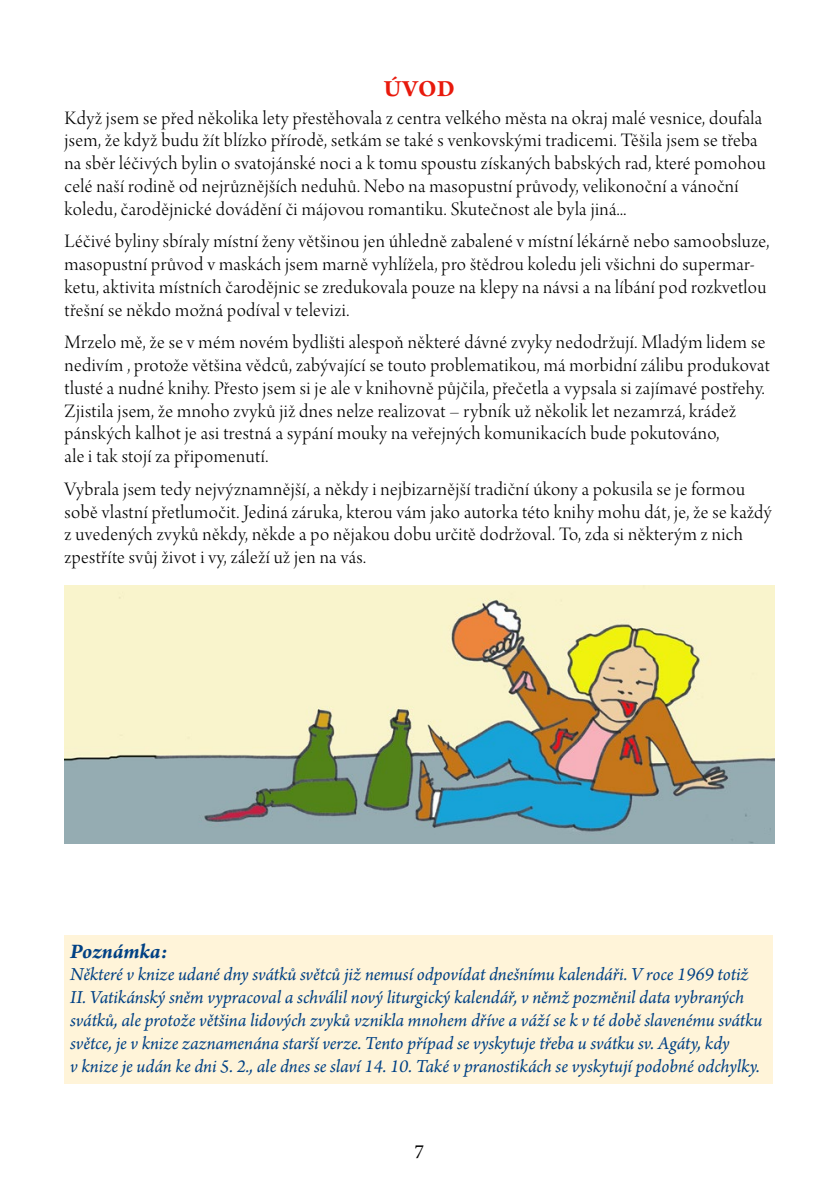
<style>
.page{position:relative;width:824px;height:1191px;background:#fff}
.page>*{position:absolute;margin:0;border:0;box-sizing:border-box;transform-origin:0 0}
.titul_3{font:700 24.5px "Arno Pro";color:#e8190c}
.eliska_text{font:italic 700 21.88px "Arno Pro";letter-spacing:-.01em;color:#004184}
.chlebák{font:20.12px/22.8px "Arno Pro Light Display";letter-spacing:.02em;color:#000}
.t1{font:20.12px "Minion Pro";color:#000}
.eliska_text-2{font:italic 19.25px/22.8px "Arno Pro";letter-spacing:-.005em;color:#004184}
</style>
<div class="page">
<img style="left:64px;top:586px;width:710px;height:257px">
<div style="left:64px;top:935px;width:709px;height:149px;background:#fff4d9"></div>
<p class="titul_3" style="left:384px;top:74px;width:72px">ÚVOD</p>
<p class="chlebák" style="left:64px;top:108px;width:702px">Když jsem se před několika lety přestěhovala z centra velkého města na okraj malé vesnice, doufala jsem, že když budu žít blízko přírodě, setkám se také s venkovskými tradicemi. Těšila jsem se třeba na sběr léčivých bylin o svatojánské noci a k tomu spoustu získaných babských rad, které pomohou celé naší rodině od nejrůznějších neduhů. Nebo na masopustní průvody, velikonoční a vánoční koledu, čarodějnické dovádění či májovou romantiku. Skutečnost ale byla jiná...</p>
<p class="chlebák" style="left:64px;top:231px;width:706px">Léčivé byliny sbíraly místní ženy většinou jen úhledně zabalené v místní lékárně nebo samoobsluze, masopustní průvod v maskách jsem marně vyhlížela, pro štědrou koledu jeli všichni do supermar&shy;ketu, aktivita místních čarodějnic se zredukovala pouze na klepy na návsi a na líbání pod rozkvetlou třešní se někdo možná podíval v televizi.</p>
<p class="chlebák" style="left:64px;top:332px;width:706px">Mrzelo mě, že se v mém novém bydlišti alespoň některé dávné zvyky nedodržují. Mladým lidem se nedivím , protože většina vědců, zabývající se touto problematikou, má morbidní zálibu produkovat tlusté a nudné knihy. Přesto jsem si je ale v knihovně půjčila, přečetla a vypsala si zajímavé postřehy.<br>Zjistila jsem, že mnoho zvyků již dnes nelze realizovat – rybník už několik let nezamrzá, krádež pánských kalhot je asi trestná a sypání mouky na veřejných komunikacích bude pokutováno,<br>ale i tak stojí za připomenutí.</p>
<p class="chlebák" style="left:64px;top:479px;width:708px">Vybrala jsem tedy nejvýznamnější, a někdy i nejbizarnější tradiční úkony a pokusila se je formou sobě vlastní přetlumočit. Jediná záruka, kterou vám jako autorka této knihy mohu dát, je, že se každý z uvedených zvyků někdy, někde a po nějakou dobu určitě dodržoval. To, zda si některým z nich zpestříte svůj život i vy, záleží už jen na vás.</p>
<p class="eliska_text" style="left:70px;top:938px;width:99px">Poznámka:</p>
<p class="eliska_text-2" style="left:70px;top:964px;width:693px">Některé v knize udané dny svátků světců již nemusí odpovídat dnešnímu kalendáři. V roce 1969 totiž II. Vatikánský sněm vypracoval a schválil nový liturgický kalendář, v němž pozměnil data vybraných svátků, ale protože většina lidových zvyků vznikla mnohem dříve a váží se k v té době slavenému svátku světce, je v knize zaznamenána starší verze. Tento případ se vyskytuje třeba u svátku sv. Agáty, kdy<br>v knize je udán ke dni 5. 2., ale dnes se slaví 14. 10. Také v pranostikách se vyskytují podobné odchylky.</p>
<p class="t1" style="left:414px;top:1138px;width:11px">7</p>
</div>
